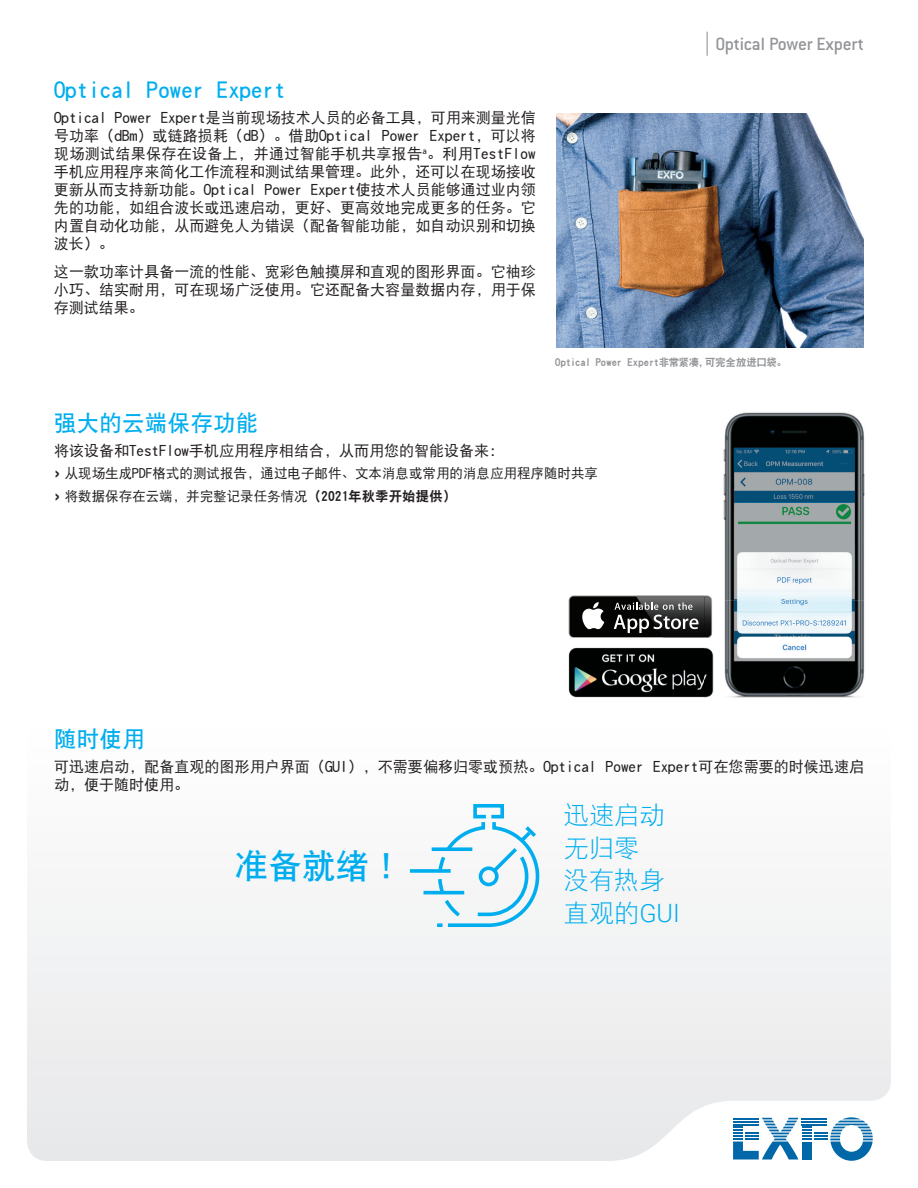
<style>
.page{position:relative;width:918px;height:1188px;background:#fff}
.page>*{position:absolute;margin:0;border:0;box-sizing:border-box;transform-origin:0 0}
.t1{font:34.2px "DF Hei W7";color:#00aeef}
.t2{font:25.2px/32.4px "DF Hei W3";color:#00aeef}
.t3{font:22.5px "DF Hei W7";letter-spacing:.01em;color:#00aeef}
.t4{font:500 19.5px "Conduit ITC";letter-spacing:-.01em;color:#939598}
.t5{font:15px/18px "DF Hei W5";letter-spacing:.005em;color:#231f20;text-align:justify}
.t6{font:13.5px/23px "DF Hei W5";color:#231f20}
.t7{font:10.5px "DF Hei W9";letter-spacing:-.015em;color:#939598}
.s1{font-family:"Akzidenz Grotesk BE";font-size:23.7px}
.s2{font-family:"DF Hei W9"}
.s3{font-family:"Roboto";font-weight:300}
</style>
<div class="page">
<div style="left:27px;top:847px;width:864px;height:314px;background:#f0f0f1"></div>
<svg style="left:707px;top:32px;width:1px;height:24px"></svg>
<svg style="left:733px;top:1117px;width:140px;height:44px"></svg>
<img style="left:568px;top:647px;width:137px;height:50px">
<svg style="left:569px;top:595px;width:143px;height:43px"></svg>
<div style="left:570px;top:596px;width:141px;height:41px;background:#040503;border-radius:4px"></div>
<svg style="left:582px;top:602px;width:22px;height:27px"></svg>
<img style="left:636px;top:595px;width:69px;height:43px">
<svg style="left:614px;top:602px;width:84px;height:31px"></svg>
<img style="left:705px;top:412px;width:160px;height:285px">
<img style="left:705px;top:647px;width:8px;height:50px">
<img style="left:705px;top:596px;width:6px;height:41px">
<svg style="left:432px;top:847px;width:4px;height:4px"></svg>
<svg style="left:410px;top:869px;width:26px;height:4px"></svg>
<hr style="left:424px;top:891px;width:40px;height:3px;background:#00aeef">
<svg style="left:436px;top:804px;width:105px;height:125px"></svg>
<img style="left:556px;top:114px;width:308px;height:233px">
<h3 class="t3" style="left:54px;top:78px;width:233px">Optical Power Expert</h3>
<p class="t5" style="left:54px;top:108px;width:483px">Optical Power Expert是当前现场技术人员的必备工具，可用来测量光信号功率（dBm）或链路损耗（dB）。借助Optical Power Expert，可以将现场测试结果保存在设备上，并通过智能手机共享报告<sup>a</sup>。利用TestFlow手机应用程序来简化工作流程和测试结果管理。此外，还可以在现场接收更新从而支持新功能。Optical Power Expert使技术人员能够通过业内领先的功能，如组合波长或迅速启动，更好、更高效地完成更多的任务。它内置自动化功能，从而避免人为错误（配备智能功能，如自动识别和切换波长）。</p>
<p class="t5" style="left:54px;top:262px;width:483px">这一款功率计具备一流的性能、宽彩色触摸屏和直观的图形界面。它袖珍小巧、结实耐用，可在现场广泛使用。它还配备大容量数据内存，用于保存测试结果。</p>
<h3 class="t4" style="left:715px;top:33px;width:150px">Optical Power Expert</h3>
<p class="t7" style="left:555px;top:357px;width:233px">Optical Power Expert非常紧凑，可完全放进口袋。</p>
<h3 class="t3" style="left:54px;top:411px;width:206px">强大的云端保存功能</h3>
<p class="t5" style="left:54px;top:441px;width:451px">将该设备和TestFlow手机应用程序相结合，从而用您的智能设备来：</p>
<p class="t6" style="left:54px;top:462px;width:546px"><span class="s1">›</span> 从现场生成PDF格式的测试报告，通过电子邮件、文本消息或常用的消息应用程序随时共享<span class="s1">›</span> 将数据保存在云端，并完整记录任务情况<span class="s2">（2021年秋季开始提供）</span></p>
<h3 class="t3" style="left:54px;top:728px;width:92px">随时使用</h3>
<p class="t5" style="left:54px;top:758px;width:812px">可迅速启动，配备直观的图形用户界面（GUI），不需要偏移归零或预热。Optical Power Expert可在您需要的时候迅速启动，便于随时使用。</p>
<h1 class="t1" style="left:234px;top:848px;width:170px">准备就绪！</h1>
<h2 class="t2" style="left:564px;top:799px;width:118px">迅速启动无归零<br>没有热身直观的<span class="s3">GUI</span></h2>
</div>
